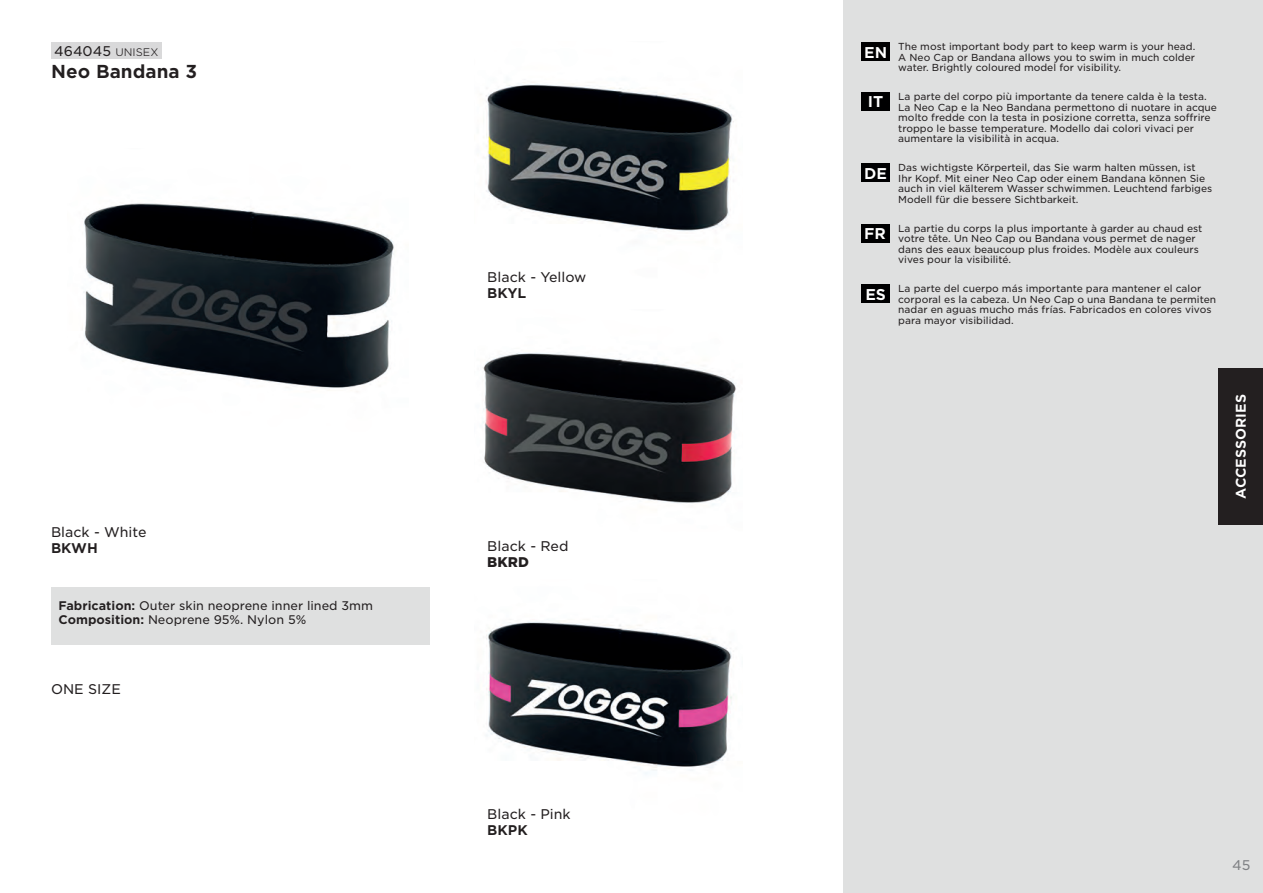
<style>
.page{position:relative;width:1263px;height:893px;background:#fff}
.page>*{position:absolute;margin:0;border:0;box-sizing:border-box;transform-origin:0 0}
.t1{font:700 18px "Gotham S Sm";color:#231f20}
.t2{font:700 15px "Gotham S Sm";color:#fff}
.t3{font:13.5px "Gotham S Sm";color:#231f20}
.t4{font:700 13.5px "Gotham S Sm";color:#231f20}
.t5{font:700 13.5px "Gotham S Sm";color:#fff}
.t6{font:900 13.5px "Gotham S Sm";color:#231f20}
.t7{font:13.5px "Gotham S Sm";color:#808285}
.t8{font:12px/14.4px "Gotham S Sm";color:#231f20}
.t9{font:9.75px/10.5px "Gotham S Sm";color:#231f20}
.s1{font-weight:300;font-size:10.5px}
.s2{font-weight:700}
</style>
<div class="page">
<div style="left:843px;top:0;width:420px;height:893px;background:#dfe0e0"></div>
<hr style="left:0;top:0;width:1px;height:893px;background:#808285">
<img style="left:83px;top:203px;width:311px;height:185px">
<img style="left:482px;top:82px;width:254px;height:692px">
<div style="left:51px;top:42px;width:110px;height:17px;background:#d9d9da"></div>
<div style="left:51px;top:587px;width:378px;height:58px;background:#dfe0e0"></div>
<div style="left:861px;top:43px;width:29px;height:18px;background:#000001"></div>
<div style="left:861px;top:163px;width:29px;height:19px;background:#000001"></div>
<div style="left:861px;top:224px;width:29px;height:18px;background:#000001"></div>
<div style="left:861px;top:92px;width:29px;height:19px;background:#000001"></div>
<div style="left:861px;top:285px;width:29px;height:18px;background:#000001"></div>
<div style="left:1218px;top:368px;width:45px;height:157px;background:#231f20"></div>
<h3 class="t3" style="left:54px;top:42px;width:106px">464045 <span class="s1">UNISEX</span></h3>
<h1 class="t1" style="left:51px;top:59px;width:147px">Neo Bandana 3</h1>
<h3 class="t3" style="left:51px;top:523px;width:97px">Black - White</h3>
<h3 class="t4" style="left:51px;top:539px;width:48px">BKWH</h3>
<p class="t8" style="left:59px;top:598px;width:316px"><span class="s2">Fabrication:</span> Outer skin neoprene inner lined 3mm<br><span class="s2">Composition:</span> Neoprene 95%. Nylon 5%</p>
<h3 class="t3" style="left:51px;top:680px;width:71px">ONE SIZE</h3>
<h3 class="t3" style="left:487px;top:268px;width:101px">Black - Yellow</h3>
<h3 class="t4" style="left:487px;top:284px;width:41px">BKYL</h3>
<h3 class="t3" style="left:487px;top:537px;width:83px">Black - Red</h3>
<h3 class="t6" style="left:487px;top:552px;width:43px">BKRD</h3>
<h3 class="t3" style="left:487px;top:805px;width:85px">Black - Pink</h3>
<h3 class="t4" style="left:487px;top:821px;width:42px">BKPK</h3>
<h2 class="t2" style="left:864px;top:42px;width:25px">EN</h2>
<h2 class="t2" style="left:868px;top:92px;width:17px">IT</h2>
<h2 class="t2" style="left:864px;top:163px;width:24px">DE</h2>
<h2 class="t2" style="left:864px;top:223px;width:23px">FR</h2>
<h2 class="t2" style="left:865px;top:284px;width:22px">ES</h2>
<p class="t9" style="left:898px;top:41px;width:299px;text-align:justify">The most important body part to keep warm is your head.<br>A Neo Cap or Bandana allows you to swim in much colder water. Brightly coloured model for visibility.</p>
<p class="t9" style="left:898px;top:91px;width:320px">La parte del corpo più importante da tenere calda è la testa.<br>La Neo Cap e la Neo Bandana permettono di nuotare in acque molto fredde con la testa in posizione corretta, senza soffrire troppo le basse temperature. Modello dai colori vivaci per aumentare la visibilità in acqua.</p>
<p class="t9" style="left:898px;top:162px;width:316px">Das wichtigste Körperteil, das Sie warm halten müssen, ist<br>Ihr Kopf. Mit einer Neo Cap oder einem Bandana können Sie auch in viel kälterem Wasser schwimmen. Leuchtend farbiges Modell für die bessere Sichtbarkeit.</p>
<p class="t9" style="left:898px;top:223px;width:306px">La partie du corps la plus importante à garder au chaud est votre tête. Un Neo Cap ou Bandana vous permet de nager dans des eaux beaucoup plus froides. Modèle aux couleurs vives pour la visibilité.</p>
<p class="t9" style="left:898px;top:283px;width:319px">La parte del cuerpo más importante para mantener el calor corporal es la cabeza. Un Neo Cap o una Bandana te permiten nadar en aguas mucho más frías. Fabricados en colores vivos para mayor visibilidad.</p>
<h3 class="t5" style="left:1231px;top:499px;width:106px;rotate:-90deg">ACCESSORIES</h3>
<h3 class="t7" style="left:1232px;top:856px;width:20px">45</h3>
</div>
